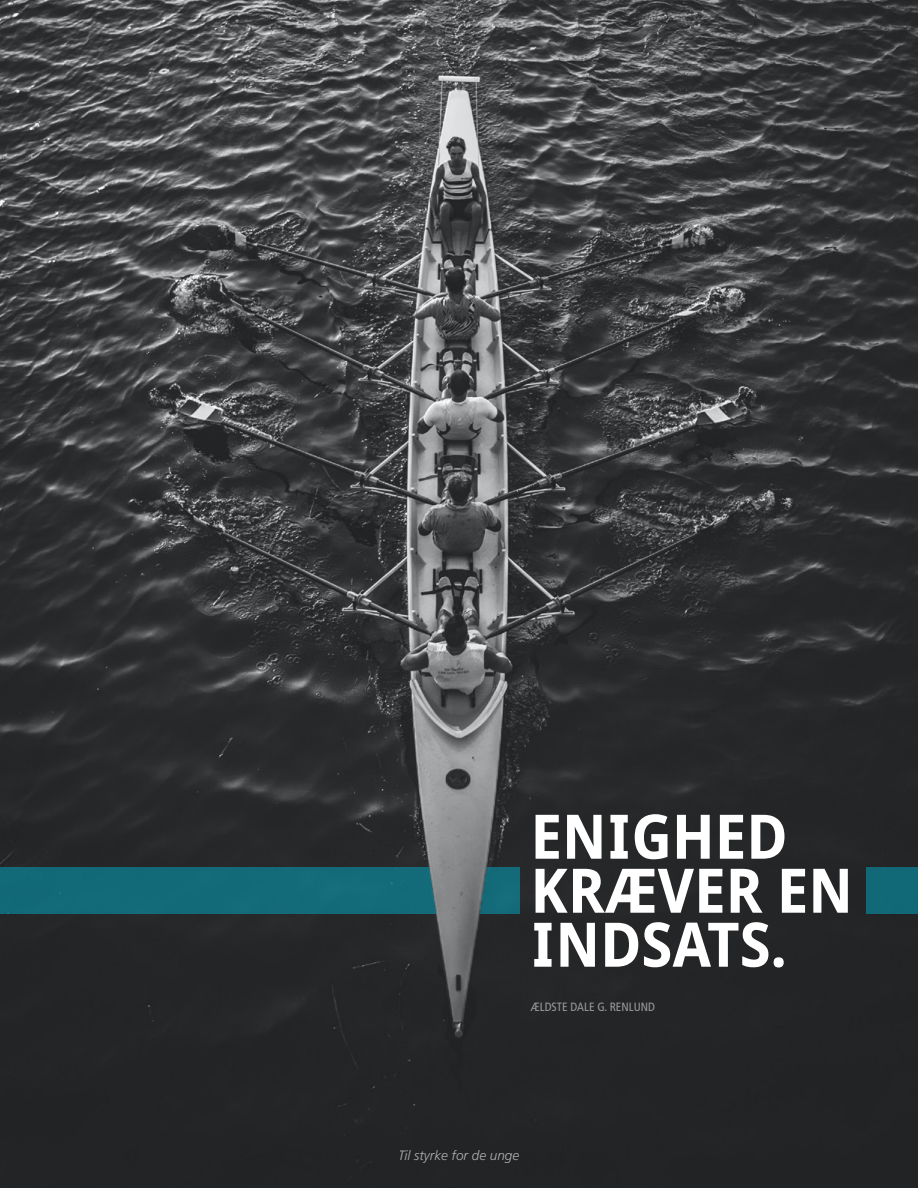
<style>
.page{position:relative;width:918px;height:1188px;background:#fff}
.page>*{position:absolute;margin:0;border:0;box-sizing:border-box;transform-origin:0 0}
.artcl20_p1_figure_im{font:700 61.5px/54px "Dots Solid Condlds Lat";color:#fff}
.t1{font:italic 300 13.5px "Frutigerlds Lat";color:#fff}
.artcl20_p1_figure_im-2{font:condensed 12px "Frutigerlds Lat";color:#9a9c9c}
</style>
<div class="page">
<img style="left:0;top:0;width:918px;height:1188px">
<svg style="left:0;top:867px;width:520px;height:47px;background:#1d6b79"></svg>
<div style="left:866px;top:867px;width:52px;height:47px;background:#116876"></div>
<p class="artcl20_p1_figure_im" style="left:530px;top:810px;width:324px">ENIGHED<br>KRÆVER EN<br>INDSATS.</p>
<p class="artcl20_p1_figure_im-2" style="left:530px;top:998px;width:126px">ÆLDSTE DALE G. RENLUND</p>
<p class="t1" style="left:399px;top:1146px;width:122px">Til styrke for de unge</p>
</div>
